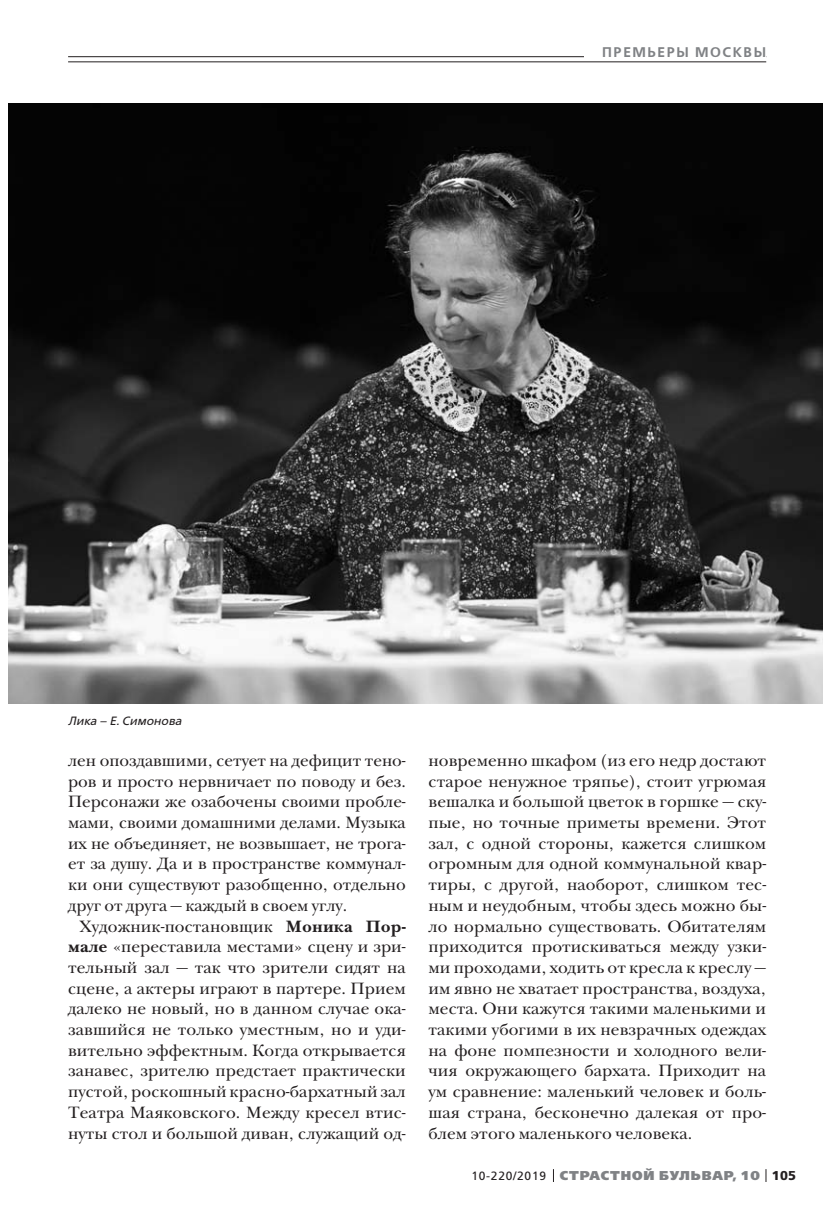
<style>
.page{position:relative;width:823px;height:1219px;background:#fff}
.page>*{position:absolute;margin:0;border:0;box-sizing:border-box;transform-origin:0 0}
.t1{font:17px/20.6px "New Baskerville ITC";letter-spacing:.005em;color:#231f20;text-align:justify}
.t2{font:600 14px "Free Set";letter-spacing:.11em;color:#808285}
.t3{font:800 12.8px "Free Set";letter-spacing:.07em;color:#808285}
.t4{font:italic 12px "Free Set";color:#231f20}
.s1{font-weight:700}
.s2{font-weight:400;font-size:12px;color:#231f20}
.s3{font-weight:700;color:#231f20}
</style>
<div class="page">
<svg style="left:765px;top:1169px;width:1px;height:13px"></svg>
<hr style="left:68px;top:56px;width:697px;height:1px;background:#231f20">
<div style="left:584px;top:41px;width:181px;height:21px;background:#fff"></div>
<hr style="left:68px;top:62px;width:697px;height:1px;background:#231f20">
<img style="left:8px;top:103px;width:814px;height:601px">
<p class="t2" style="left:602px;top:45px;width:165px">ПРЕМЬЕРЫ МОСКВЫ</p>
<p class="t4" style="left:68px;top:715px;width:115px">Лика – Е. Симонова</p>
<p class="t1" style="left:68px;top:752px;width:339px">лен опоздавшими, сетует на дефицит тено&shy;ров и просто нервничает по поводу и без.<br>Персонажи же озабочены своими пробле&shy;мами, своими домашними делами. Музыка их не объединяет, не возвышает, не трога&shy;ет за душу. Да и в пространстве коммунал&shy;ки они существуют разобщенно, отдельно друг от друга — каждый в своем углу.</p>
<p class="t1" style="left:68px;top:917px;width:339px;text-indent:11px">Художник-постановщик <span class="s1">Моника Пор&shy;мале</span> «переставила местами» сцену и зри&shy;тельный зал — так что зрители сидят на сцене, а актеры играют в партере. Прием далеко не новый, но в данном случае ока&shy;завшийся не только уместным, но и уди&shy;вительно эффектным. Когда открывается занавес, зрителю предстает практически пустой, роскошный красно-бархатный зал Театра Маяковского. Между кресел втис&shy;нуты стол и большой диван, служащий од-</p>
<p class="t1" style="left:428px;top:752px;width:339px">новременно шкафом (из его недр достают старое ненужное тряпье), стоит угрюмая вешалка и большой цветок в горшке — ску&shy;пые, но точные приметы времени. Этот зал, с одной стороны, кажется слишком огромным для одной коммунальной квар&shy;тиры, с другой, наоборот, слишком тес&shy;ным и неудобным, чтобы здесь можно бы&shy;ло нормально существовать. Обитателям приходится протискиваться между узки&shy;ми проходами, ходить от кресла к креслу — им явно не хватает пространства, воздуха, места. Они кажутся такими маленькими и такими убогими в их невзрачных одеждах на фоне помпезности и холодного вели&shy;чия окружающего бархата. Приходит на ум сравнение: маленький человек и боль&shy;шая страна, бесконечно далекая от про&shy;блем этого маленького человека.</p>
<p class="t3" style="left:471px;top:1169px;width:326px"><span class="s2">10-220/2019</span> СТРАСТНОЙ БУЛЬВАР, 10 <span class="s3">105</span></p>
</div>
